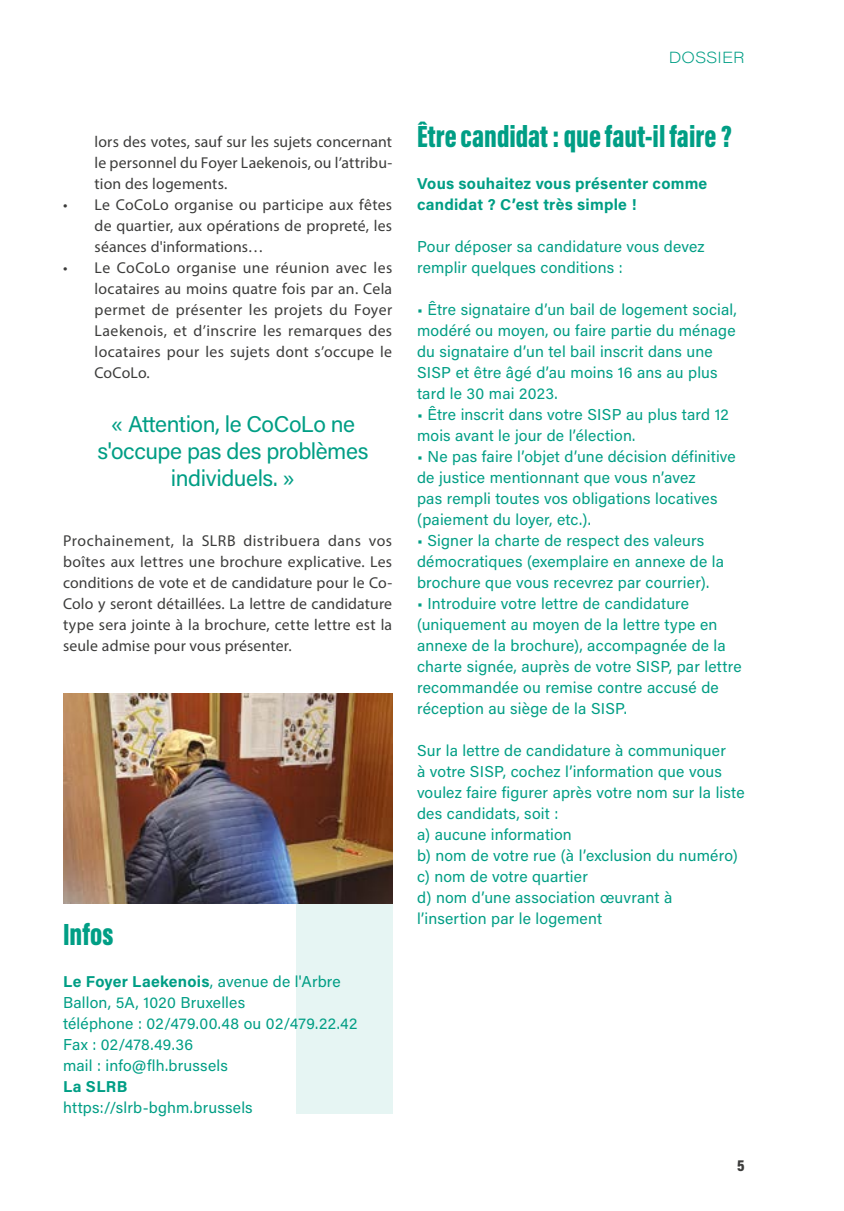
<style>
.page{position:relative;width:844px;height:1211px;background:#fff}
.page>*{position:absolute;margin:0;border:0;box-sizing:border-box;transform-origin:0 0}
.t1{font:900 31.5px "Acumin Pro Extra Cond";color:#009e85}
.t2{font:22.75px/27.3px "Acumin Pro";letter-spacing:-.02em;color:#009e85;text-align:center}
.t3{font:15.75px/21px "Acumin Pro";letter-spacing:.01em;color:#009e85}
.t4{font:15.75px/21px "Myriad Pro";letter-spacing:.01em;color:#3c3c3b;text-align:justify}
.t5{font:700 15.75px/21px "Acumin Pro";letter-spacing:.015em;color:#009e85}
.t6{font:200 15.75px "Acumin Pro Wide";letter-spacing:.01em;color:#009e85}
.t7{font:900 15.75px "Acumin Pro Cond";color:#3c3c3b}
.s1{font-weight:700}
</style>
<div class="page">
<div style="left:296px;top:882px;width:96px;height:231px;background:#e6f5f3"></div>
<img style="left:64px;top:693px;width:328px;height:210px">
<p class="t4" style="left:94px;top:131px;width:299px">lors des votes, sauf sur les sujets concernant le personnel du Foyer Laekenois, ou l’attribu&shy;tion des logements.</p>
<p class="t4" style="left:94px;top:194px;width:299px;text-indent:-32px">• Le CoCoLo organise ou participe aux fêtes de quartier, aux opérations de propreté, les séances d'informations…</p>
<p class="t4" style="left:94px;top:257px;width:299px;text-indent:-32px">• Le CoCoLo organise une réunion avec les locataires au moins quatre fois par an. Cela permet de présenter les projets du Foyer Laekenois, et d’inscrire les remarques des locataires pour les sujets dont s’occupe le CoCoLo.</p>
<h2 class="t2" style="left:97px;top:409px;width:272px">« Attention, le CoCoLo ne s'occupe pas des problèmes individuels. »</h2>
<p class="t4" style="left:63px;top:530px;width:330px">Prochainement, la SLRB distribuera dans vos boîtes aux lettres une brochure explicative. Les conditions de vote et de candidature pour le Co-Colo y seront détaillées. La lettre de candidature type sera jointe à la brochure, cette lettre est la seule admise pour vous présenter.</p>
<h1 class="t1" style="left:63px;top:915px;width:52px">Infos</h1>
<p class="t3" style="left:63px;top:970px;width:295px"><span class="s1">Le Foyer Laekenois</span>, avenue de l'Arbre<br>Ballon, 5A, 1020 Bruxelles<br>téléphone : 02/479.00.48 ou 02/479.22.42<br>Fax : 02/478.49.36<br>mail : info@flh.brussels</p>
<p class="t5" style="left:63px;top:1075px;width:66px">La SLRB</p>
<p class="t3" style="left:63px;top:1096px;width:191px">https://slrb-bghm.brussels</p>
<p class="t6" style="left:668px;top:46px;width:77px">DOSSIER</p>
<h1 class="t1" style="left:417px;top:117px;width:316px">Être candidat : que faut-il faire?</h1>
<p class="t5" style="left:417px;top:172px;width:292px">Vous souhaitez vous présenter comme candidat ? C’est très simple !</p>
<p class="t3" style="left:417px;top:235px;width:289px">Pour déposer sa candidature vous devez remplir quelques conditions :</p>
<p class="t3" style="left:417px;top:298px;width:321px">• Être signataire d’un bail de logement social, modéré ou moyen, ou faire partie du ménage du signataire d’un tel bail inscrit dans une SISP et être âgé d’au moins 16 ans au plus tard le 30 mai 2023.</p>
<p class="t3" style="left:417px;top:403px;width:313px">• Être inscrit dans votre SISP au plus tard 12 mois avant le jour de l’élection.</p>
<p class="t3" style="left:417px;top:445px;width:320px">• Ne pas faire l’objet d’une décision définitive de justice mentionnant que vous n’avez<br>pas rempli toutes vos obligations locatives (paiement du loyer, etc.).</p>
<p class="t3" style="left:417px;top:529px;width:308px">• Signer la charte de respect des valeurs démocratiques (exemplaire en annexe de la brochure que vous recevrez par courrier).</p>
<p class="t3" style="left:417px;top:592px;width:326px">• Introduire votre lettre de candidature (uniquement au moyen de la lettre type en annexe de la brochure), accompagnée de la charte signée, auprès de votre SISP, par lettre recommandée ou remise contre accusé de réception au siège de la SISP.</p>
<p class="t3" style="left:417px;top:739px;width:329px">Sur la lettre de candidature à communiquer<br>à votre SISP, cochez l’information que vous voulez faire figurer après votre nom sur la liste des candidats, soit :<br>a) aucune information<br>b) nom de votre rue (à l’exclusion du numéro) c) nom de votre quartier<br>d) nom d’une association œuvrant à l’insertion par le logement</p>
<p class="t7" style="left:737px;top:1155px;width:9px">5</p>
</div>
